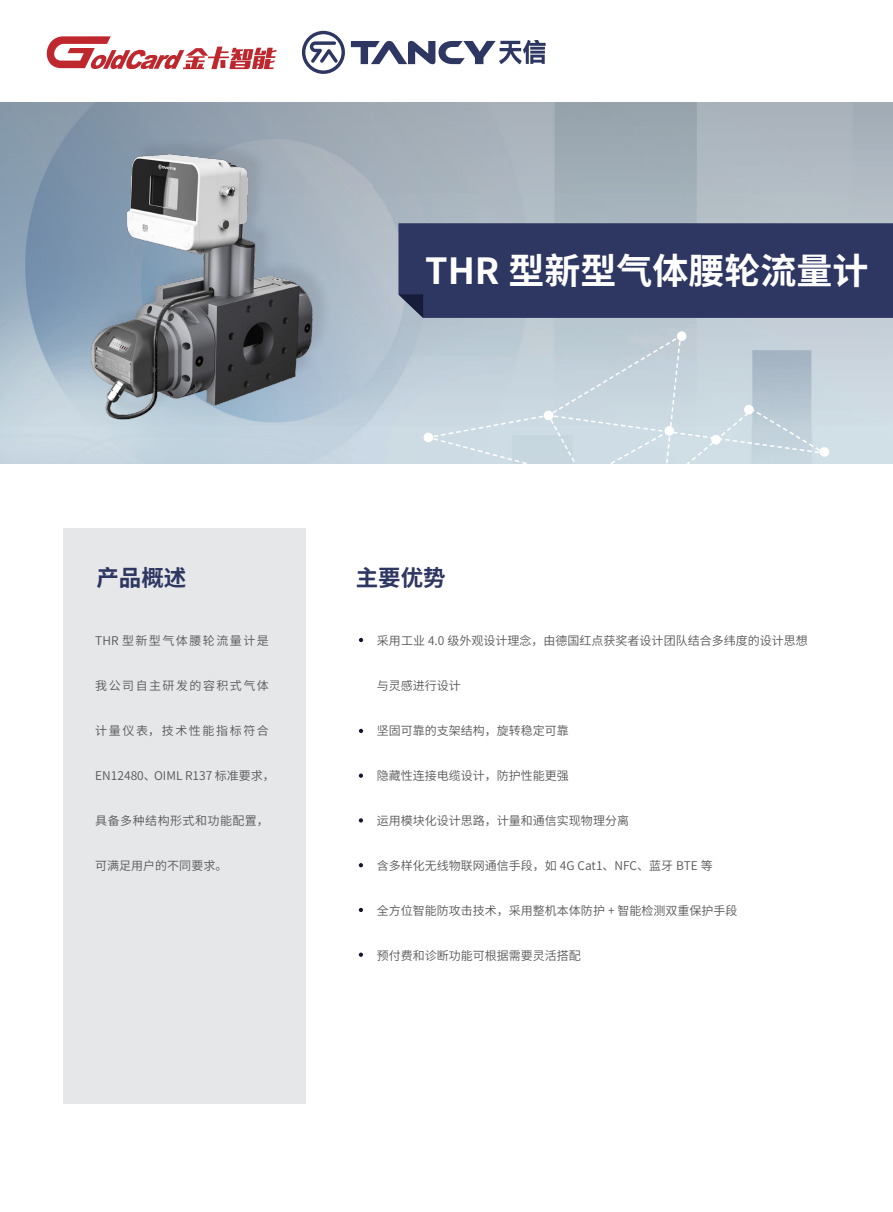
<style>
.page{position:relative;width:893px;height:1212px;background:#fff}
.page>*{position:absolute;margin:0;border:0;box-sizing:border-box;transform-origin:0 0}
.t1{font:700 36px "Source Han Sans CN";color:#fff}
.t2{font:700 22.5px "Source Han Sans CN";color:#2e3662}
.t3{font:12px "Source Han Sans CN";color:#57585a}
.t4{font:12px "Source Han Sans CN";letter-spacing:.125em;color:#57585a}
.t5{font:12px "Source Han Sans CN";letter-spacing:.04em;color:#57585a}
.t6{font:12px "Source Han Sans CN";letter-spacing:.12em;color:#57585a}
.t7{font:12px "Source Han Sans CN";letter-spacing:.135em;color:#57585a}
</style>
<div class="page">
<svg style="left:46px;top:36px;width:231px;height:33px"></svg>
<svg style="left:302px;top:31px;width:43px;height:43px"></svg>
<svg style="left:351px;top:40px;width:195px;height:24px"></svg>
<svg style="left:544px;top:333px;width:287px;height:131px;background:#c6d3db"></svg>
<svg style="left:421px;top:336px;width:402px;height:128px;background:#c6d4dd"></svg>
<div style="left:424px;top:433px;width:9px;height:9px;background:#fff;border-radius:50%"></div>
<div style="left:544px;top:411px;width:9px;height:9px;background:#fff;border-radius:50%"></div>
<div style="left:677px;top:331px;width:9px;height:10px;background:#fff;border-radius:50%"></div>
<div style="left:664px;top:426px;width:10px;height:10px;background:#fff;border-radius:50%"></div>
<div style="left:711px;top:435px;width:10px;height:9px;background:#fff;border-radius:50%"></div>
<div style="left:744px;top:405px;width:10px;height:9px;background:#fff;border-radius:50%"></div>
<div style="left:820px;top:447px;width:9px;height:10px;background:#fff;border-radius:50%"></div>
<div style="left:398px;top:223px;width:495px;height:95px;background:#2e3662"></div>
<svg style="left:398px;top:294px;width:25px;height:24px"></svg>
<div style="left:64px;top:528px;width:242px;height:575px;background:#e6e7e9"></div>
<svg style="left:359px;top:638px;width:4px;height:4px"></svg>
<svg style="left:359px;top:729px;width:4px;height:4px"></svg>
<svg style="left:359px;top:773px;width:4px;height:5px"></svg>
<svg style="left:359px;top:818px;width:4px;height:4px"></svg>
<svg style="left:359px;top:863px;width:4px;height:4px"></svg>
<svg style="left:359px;top:908px;width:4px;height:4px"></svg>
<svg style="left:359px;top:952px;width:4px;height:5px"></svg>
<div style="left:95px;top:136px;width:236px;height:280px;background:#231f20;opacity:.1"></div>
<img style="left:84px;top:145px;width:237px;height:282px">
<h1 class="t1" style="left:425px;top:250px;width:445px">THR 型新型气体腰轮流量计</h1>
<h2 class="t2" style="left:96px;top:565px;width:91px">产品概述</h2>
<h2 class="t2" style="left:356px;top:565px;width:91px">主要优势</h2>
<p class="t4" style="left:95px;top:634px;width:175px">THR 型新型气体腰轮流量计是</p>
<p class="t6" style="left:95px;top:679px;width:175px">我公司自主研发的容积式气体</p>
<p class="t7" style="left:95px;top:724px;width:175px">计量仪表，技术性能指标符合</p>
<p class="t3" style="left:95px;top:769px;width:181px">EN12480、OIML R137 标准要求，</p>
<p class="t5" style="left:95px;top:814px;width:175px">具备多种结构形式和功能配置，</p>
<p class="t3" style="left:95px;top:859px;width:134px">可满足用户的不同要求。</p>
<p class="t3" style="left:377px;top:634px;width:432px">采用工业 4.0 级外观设计理念，由德国红点获奖者设计团队结合多纬度的设计思想</p>
<p class="t3" style="left:377px;top:679px;width:85px">与灵感进行设计</p>
<p class="t3" style="left:377px;top:724px;width:193px">坚固可靠的支架结构，旋转稳定可靠</p>
<p class="t3" style="left:377px;top:769px;width:193px">隐藏性连接电缆设计，防护性能更强</p>
<p class="t3" style="left:377px;top:814px;width:253px">运用模块化设计思路，计量和通信实现物理分离</p>
<p class="t3" style="left:377px;top:859px;width:337px">含多样化无线物联网通信手段，如 4G Cat1、NFC、蓝牙 BTE 等</p>
<p class="t3" style="left:377px;top:904px;width:362px">全方位智能防攻击技术，采用整机本体防护 + 智能检测双重保护手段</p>
<p class="t3" style="left:377px;top:949px;width:205px">预付费和诊断功能可根据需要灵活搭配</p>
</div>
